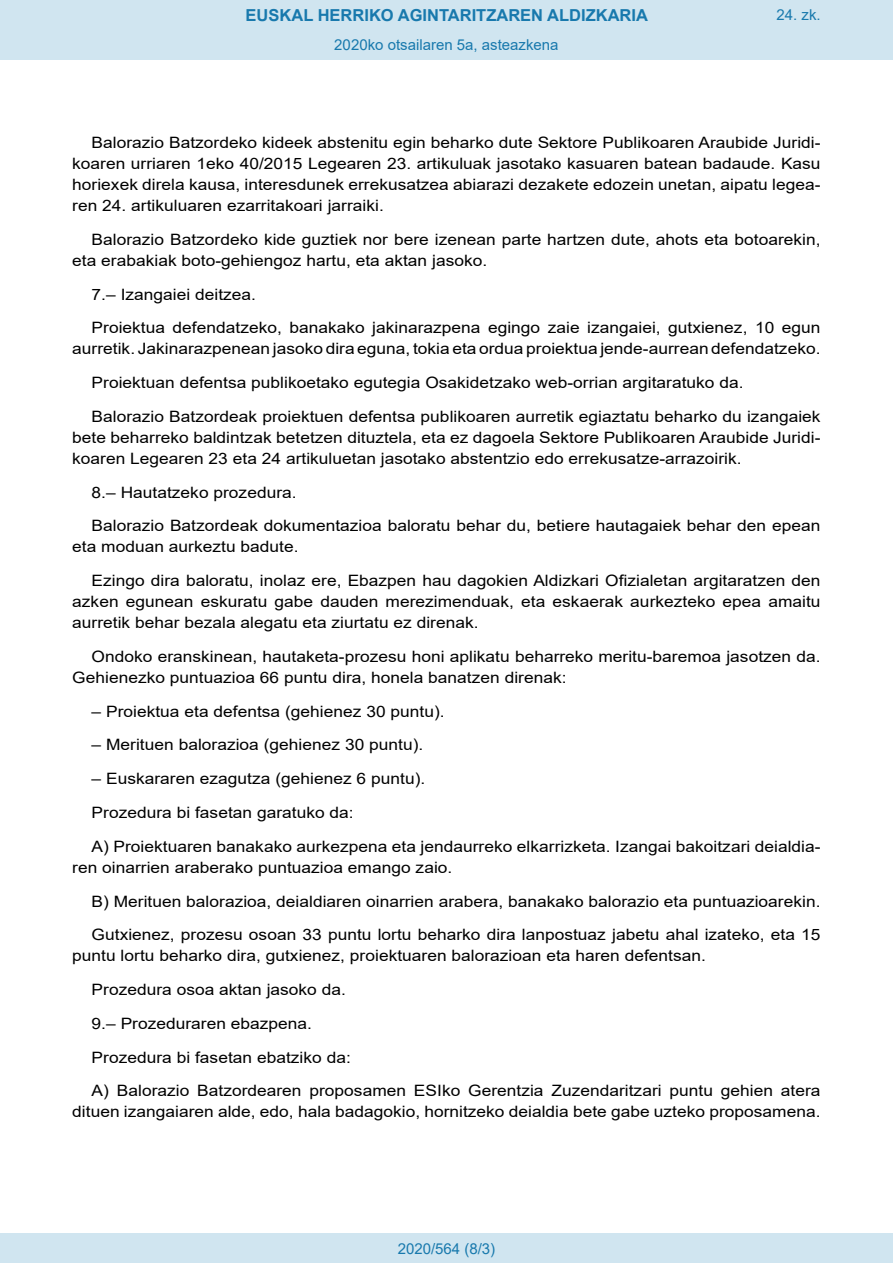
<style>
.page{position:relative;width:893px;height:1263px;background:#fff}
.page>*{position:absolute;margin:0;border:0;box-sizing:border-box;transform-origin:0 0}
.t1{font:700 16.5px "Arial";color:#1879ad}
.BOPVDetalle{font:15.6px/21px "Arial";color:#000;scale:1.11 1}
.Paginacion_Centro{font:15px "Arial";color:#1879ad}
</style>
<div class="page">
<div style="left:0;top:0;width:893px;height:60px;background:#d0e5f0"></div>
<div style="left:0;top:1233px;width:893px;height:30px;background:#d0e5f0"></div>
<p class="t1" style="left:246px;top:3px;width:404px">EUSKAL HERRIKO AGINTARITZAREN ALDIZKARIA</p>
<p class="Paginacion_Centro" style="left:334px;top:35px;width:226px">2020ko otsailaren 5a, asteazkena</p>
<p class="Paginacion_Centro" style="left:776px;top:5px;width:46px">24. zk.</p>
<p class="BOPVDetalle" style="left:72px;top:132px;width:676px;text-align:justify;text-indent:19px">Balorazio Batzordeko kideek abstenitu egin beharko dute Sektore Publikoaren Araubide Juridi&shy;koaren urriaren 1eko 40/2015 Legearen 23. artikuluak jasotako kasuaren batean badaude. Kasu horiexek direla kausa, interesdunek errekusatzea abiarazi dezakete edozein unetan, aipatu legea&shy;ren 24. artikuluaren ezarritakoari jarraiki.</p>
<p class="BOPVDetalle" style="left:72px;top:229px;width:676px;text-indent:19px">Balorazio Batzordeko kide guztiek nor bere izenean parte hartzen dute, ahots eta botoarekin, eta erabakiak boto-gehiengoz hartu, eta aktan jasoko.</p>
<p class="BOPVDetalle" style="left:92px;top:284px;width:150px">7.– Izangaiei deitzea.</p>
<p class="BOPVDetalle" style="left:72px;top:317px;width:676px;text-align:right">Proiektua defendatzeko, banakako jakinarazpena egingo zaie izangaiei, gutxienez, 10 egun aurretik. Jakinarazpenean jasoko dira eguna, tokia eta ordua proiektua jende-aurrean defendatzeko.</p>
<p class="BOPVDetalle" style="left:92px;top:372px;width:589px">Proiektuan defentsa publikoetako egutegia Osakidetzako web-orrian argitaratuko da.</p>
<p class="BOPVDetalle" style="left:72px;top:406px;width:676px;text-align:justify;text-indent:19px">Balorazio Batzordeak proiektuen defentsa publikoaren aurretik egiaztatu beharko du izangaiek bete beharreko baldintzak betetzen dituztela, eta ez dagoela Sektore Publikoaren Araubide Juridi&shy;koaren Legearen 23 eta 24 artikuluetan jasotako abstentzio edo errekusatze-arrazoirik.</p>
<p class="BOPVDetalle" style="left:92px;top:482px;width:186px">8.– Hautatzeko prozedura.</p>
<p class="BOPVDetalle" style="left:72px;top:515px;width:675px;text-indent:19px">Balorazio Batzordeak dokumentazioa baloratu behar du, betiere hautagaiek behar den epean eta moduan aurkeztu badute.</p>
<p class="BOPVDetalle" style="left:72px;top:570px;width:676px;text-align:justify;text-indent:19px">Ezingo dira baloratu, inolaz ere, Ebazpen hau dagokien Aldizkari Ofizialetan argitaratzen den azken egunean eskuratu gabe dauden merezimenduak, eta eskaerak aurkezteko epea amaitu aurretik behar bezala alegatu eta ziurtatu ez direnak.</p>
<p class="BOPVDetalle" style="left:72px;top:646px;width:676px;text-indent:19px">Ondoko eranskinean, hautaketa-prozesu honi aplikatu beharreko meritu-baremoa jasotzen da.<br>Gehienezko puntuazioa 66 puntu dira, honela banatzen direnak:</p>
<p class="BOPVDetalle" style="left:92px;top:701px;width:320px">– Proiektua eta defentsa (gehienez 30 puntu).</p>
<p class="BOPVDetalle" style="left:92px;top:734px;width:300px">– Merituen balorazioa (gehienez 30 puntu).</p>
<p class="BOPVDetalle" style="left:92px;top:768px;width:302px">– Euskararen ezagutza (gehienez 6 puntu).</p>
<p class="BOPVDetalle" style="left:92px;top:802px;width:238px">Prozedura bi fasetan garatuko da:</p>
<p class="BOPVDetalle" style="left:72px;top:836px;width:676px;text-indent:19px">A) Proiektuaren banakako aurkezpena eta jendaurreko elkarrizketa. Izangai bakoitzari deialdia&shy;ren oinarrien araberako puntuazioa emango zaio.</p>
<p class="BOPVDetalle" style="left:92px;top:890px;width:658px">B) Merituen balorazioa, deialdiaren oinarrien arabera, banakako balorazio eta puntuazioarekin.</p>
<p class="BOPVDetalle" style="left:72px;top:924px;width:676px;text-indent:19px">Gutxienez, prozesu osoan 33 puntu lortu beharko dira lanpostuaz jabetu ahal izateko, eta 15 puntu lortu beharko dira, gutxienez, proiektuaren balorazioan eta haren defentsan.</p>
<p class="BOPVDetalle" style="left:92px;top:979px;width:231px">Prozedura osoa aktan jasoko da.</p>
<p class="BOPVDetalle" style="left:92px;top:1013px;width:200px">9.– Prozeduraren ebazpena.</p>
<p class="BOPVDetalle" style="left:92px;top:1046px;width:235px">Prozedura bi fasetan ebatziko da:</p>
<p class="BOPVDetalle" style="left:72px;top:1080px;width:676px;text-align:right">A) Balorazio Batzordearen proposamen ESIko Gerentzia Zuzendaritzari puntu gehien atera dituen izangaiaren alde, edo, hala badagokio, hornitzeko deialdia bete gabe uzteko proposamena.</p>
<p class="Paginacion_Centro" style="left:398px;top:1238px;width:99px">2020/564 (8/3)</p>
</div>
